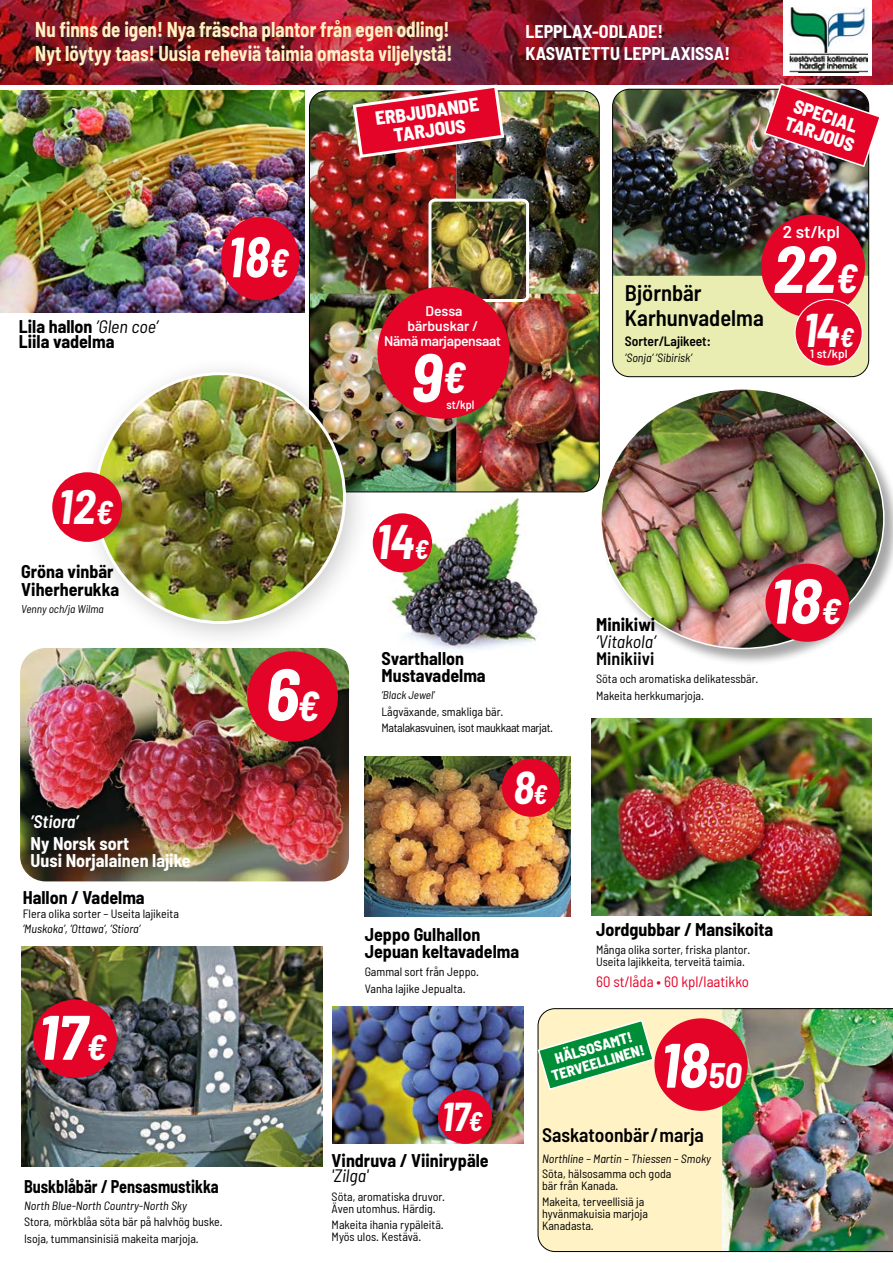
<style>
.page{position:relative;width:893px;height:1263px;background:#fff}
.page>*{position:absolute;margin:0;border:0;box-sizing:border-box;transform-origin:0 0}
.t1{font:italic 700 semi-condensed 73.05px "Barlow";color:#fff}
.t2{font:italic 700 semi-condensed 68.25px "Barlow";color:#fff}
.t3{font:italic 700 semi-condensed 66.15px "Barlow";color:#fff}
.t4{font:italic 700 semi-condensed 62.7px "Barlow";color:#fff;scale:1.04 1}
.t5{font:italic 700 semi-condensed 62.7px "Barlow";color:#fff}
.t6{font:italic 700 semi-condensed 56.55px "Barlow";color:#fff;scale:.91 1}
.t7{font:italic 700 semi-condensed 47.4px "Barlow";color:#fff}
.t8{font:italic 700 semi-condensed 47.1px "Barlow";color:#fff}
.t9{font:italic 700 semi-condensed 46.2px "Barlow";color:#fff}
.t10{font:italic 700 semi-condensed 45px "Barlow";color:#fff}
.t11{font:italic 700 semi-condensed 39.3px "Barlow";color:#fff}
.t12{font:600 semi-condensed 22.5px/24.6px "Barlow";color:#000}
.t13{font:700 semi-condensed 21px/24px "Barlow";color:#fff2c2;scale:.9 1}
.t14{font:600 semi-condensed 19.5px "Barlow";color:#000}
.t15{font:800 semi-condensed 19.05px/19px "Barlow";color:#fff}
.t16{font:700 semi-condensed 18px/17.1px "Barlow";color:#000}
.t17{font:700 semi-condensed 18px/21.6px "Barlow";color:#fff}
.t18{font:700 semi-condensed 18px "Barlow";color:#000;scale:.9 1}
.t19{font:italic semi-condensed 18px "Barlow";color:#000}
.t20{font:600 semi-condensed 18px "Barlow";color:#000}
.t21{font:italic 600 semi-condensed 18px "Barlow";color:#fff}
.t22{font:600 17.1px "Barlow";color:#fff}
.t23{font:semi-condensed 15px "Barlow";color:#e40428}
.t24{font:800 semi-condensed 14.85px/15.8px "Barlow";color:#fff;text-align:center}
.t25{font:600 13.95px/15.1px "Barlow";letter-spacing:-.025em;color:#fff;text-align:center}
.t26{font:600 semi-condensed 13.5px "Barlow";color:#000}
.t27{font:semi-condensed 12px/12px "Barlow";color:#000}
.t28{font:italic semi-condensed 12px "Barlow";color:#000}
.t29{font:semi-condensed 12px/16.2px "Barlow";letter-spacing:-.025em;color:#000}
.t30{font:600 12px "Barlow";color:#fff;scale:.9 1}
.t31{font:600 11.85px "Barlow";color:#fff}
.t32{font:italic semi-condensed 11.25px "Barlow";color:#000}
.s1{font-weight:400;font-style:italic}
.s2{font-size:38.4px}
.s3{font-size:42.45px}
.s4{font-size:39.6px}
.s5{font-size:26.25px}
.s6{font-size:31.95px}
.s7{font-size:40.95px}
.s8{font-size:34.65px}
</style>
<div class="page">
<img style="left:591px;top:719px;width:281px;height:197px">
<img style="left:333px;top:1006px;width:190px;height:138px">
<img style="left:0;top:0;width:534px;height:85px">
<img style="left:534px;top:0;width:359px;height:85px">
<img style="left:538px;top:1008px;width:355px;height:244px">
<img style="left:0;top:91px;width:304px;height:221px">
<div style="left:613px;top:89px;width:256px;height:288px;background:#e9edb1;border-radius:17px"></div>
<img style="left:613px;top:89px;width:254px;height:187px">
<div style="left:612px;top:89px;width:257px;height:288px;border:1px solid #000;border-radius:17px"></div>
<img style="left:309px;top:91px;width:290px;height:401px">
<img style="left:364px;top:756px;width:207px;height:160px">
<img style="left:22px;top:947px;width:300px;height:219px">
<div style="left:783px;top:0;width:89px;height:76px;background:#fff"></div>
<img style="left:789px;top:7px;width:78px;height:65px">
<img style="left:375px;top:498px;width:163px;height:152px">
<div style="left:221px;top:217px;width:78px;height:83px;background:#e40428;border-radius:50%"></div>
<div style="left:600px;top:388px;width:293px;height:278px;background:#000;opacity:.35"></div>
<img style="left:601px;top:389px;width:283px;height:259px">
<img style="left:20px;top:648px;width:329px;height:233px">
<img style="left:427px;top:197px;width:104px;height:106px">
<div style="left:77px;top:355px;width:297px;height:296px;background:#000;opacity:.2"></div>
<img style="left:96px;top:374px;width:249px;height:248px;border-radius:124px">
<div style="left:52px;top:472px;width:70px;height:70px;background:#e40428;border-radius:50%"></div>
<img style="left:763px;top:82px;width:119px;height:86px">
<div style="left:761px;top:215px;width:104px;height:103px;background:#e40428;border-radius:50%"></div>
<div style="left:795px;top:299px;width:67px;height:67px;background:#e40428;border-radius:50%"></div>
<div style="left:794px;top:299px;width:69px;height:68px;border:1px solid #fff;border-radius:50%"></div>
<div style="left:377px;top:286px;width:133px;height:133px;background:#e40428;border-radius:50%"></div>
<div style="left:373px;top:513px;width:59px;height:59px;background:#e40428;border-radius:50%"></div>
<div style="left:765px;top:564px;width:84px;height:78px;background:#e40428;border-radius:50%"></div>
<div style="left:247px;top:651px;width:91px;height:91px;background:#e40428;border-radius:50%"></div>
<div style="left:502px;top:759px;width:58px;height:58px;background:#e40428;border-radius:50%"></div>
<svg style="left:537px;top:1018px;width:118px;height:73px;background:#82c082"></svg>
<div style="left:654px;top:1018px;width:94px;height:93px;background:#e40428;border-radius:50%"></div>
<div style="left:438px;top:1090px;width:54px;height:54px;background:#e40428;border-radius:50%"></div>
<div style="left:33px;top:1000px;width:84px;height:78px;background:#e40428;border-radius:50%"></div>
<img style="left:351px;top:83px;width:155px;height:77px">
<h3 class="t13" style="left:35px;top:16px;width:465px">Nu finns de igen! Nya fräscha plantor från egen odling!<br>Nyt löytyy taas! Uusia reheviä taimia omasta viljelystä!</h3>
<h3 class="t15" style="left:374px;top:109px;width:106px;text-align:center;rotate:-8deg">ERBJUDANDE<br>TARJOUS</h3>
<h3 class="t17" style="left:525px;top:20px;width:206px">LEPPLAX-ODLADE!<br>KASVATETTU LEPPLAXISSA!</h3>
<h3 class="t15" style="left:794px;top:95px;width:74px;rotate:18deg">SPECIAL<br>TARJOUS</h3>
<h3 class="t16" style="left:19px;top:319px;width:141px;line-height:15px">Lila hallon <span class="s1">’Glen coe’<br></span>Liila vadelma</h3>
<h3 class="t6" style="left:228px;top:222px;width:68px">18<span class="s2">€</span></h3>
<p class="t25" style="left:384px;top:303px;width:118px">Dessa<br>bärbuskar /<br>Nämä marjapensaat</p>
<h2 class="t2" style="left:411px;top:335px;width:56px">9<span class="s3">€</span></h2>
<p class="t30" style="left:446px;top:398px;width:33px">st/kpl</p>
<h3 class="t12" style="left:625px;top:280px;width:140px">Björnbär<br>Karhunvadelma</h3>
<p class="t26" style="left:625px;top:332px;width:87px">Sorter/Lajikeet:</p>
<p class="t28" style="left:625px;top:350px;width:69px">’Sonja’ ’Sibirisk’</p>
<h3 class="t22" style="left:783px;top:221px;width:59px">2 st/kpl</h3>
<h3 class="t3" style="left:773px;top:228px;width:86px">22<span class="s4">€</span></h3>
<h3 class="t9" style="left:803px;top:301px;width:52px">14<span class="s5">€</span></h3>
<p class="t31" style="left:810px;top:346px;width:39px">1 st/kpl</p>
<h3 class="t8" style="left:58px;top:478px;width:56px">12<span class="s6">€</span></h3>
<h3 class="t16" style="left:21px;top:563px;width:99px">Gröna vinbär<br>Viherherukka</h3>
<p class="t32" style="left:21px;top:602px;width:84px">Venny och/ja Wilma</p>
<h3 class="t21" style="left:31px;top:810px;width:50px">’Stiora’</h3>
<h3 class="t17" style="left:31px;top:835px;width:162px;line-height:17.1px">Ny Norsk sort<br>Uusi Norjalainen lajike</h3>
<h1 class="t1" style="left:265px;top:649px;width:55px">6<span class="s7">€</span></h1>
<h3 class="t7" style="left:376px;top:512px;width:54px">14<span class="s5">€</span></h3>
<h3 class="t16" style="left:381px;top:649px;width:106px">Svarthallon<br>Mustavadelma</h3>
<p class="t32" style="left:381px;top:688px;width:55px">’Black Jewel’</p>
<p class="t29" style="left:381px;top:703px;width:173px">Lågväxande, smakliga bär.<br>Matalakasvuinen, isot maukkaat marjat.</p>
<h3 class="t10" style="left:514px;top:760px;width:35px">8<span class="s5">€</span></h3>
<h3 class="t16" style="left:596px;top:615px;width:61px">Minikiwi</h3>
<h3 class="t19" style="left:596px;top:630px;width:61px">’Vitakola’</h3>
<h3 class="t20" style="left:596px;top:647px;width:60px">Minikiivi</h3>
<p class="t27" style="left:596px;top:671px;width:164px;line-height:16.2px">Söta och aromatiska delikatessbär.<br>Makeita herkkumarjoja.</p>
<h3 class="t4" style="left:770px;top:562px;width:69px">18<span class="s8">€</span></h3>
<h3 class="t16" style="left:23px;top:888px;width:123px">Hallon / Vadelma</h3>
<p class="t27" style="left:23px;top:907px;width:158px">Flera olika sorter – Useita lajikeita</p>
<p class="t28" style="left:23px;top:921px;width:119px">’Muskoka’, ’Ottawa’, ’Stiora’</p>
<h3 class="t4" style="left:38px;top:998px;width:67px">17<span class="s8">€</span></h3>
<h3 class="t18" style="left:24px;top:1175px;width:218px">Buskblåbär / Pensasmustikka</h3>
<p class="t28" style="left:24px;top:1198px;width:164px">North Blue-North Country-North Sky</p>
<p class="t27" style="left:24px;top:1214px;width:200px;line-height:16.2px">Stora, mörkblåa söta bär på halvhög buske.<br>Isoja, tummansinisiä makeita marjoja.</p>
<h3 class="t16" style="left:365px;top:925px;width:156px">Jeppo Gulhallon<br>Jepuan keltavadelma</h3>
<p class="t27" style="left:365px;top:964px;width:116px;line-height:16.2px">Gammal sort från Jeppo.<br>Vanha lajike Jepualta.</p>
<h3 class="t11" style="left:442px;top:1092px;width:42px">17<span class="s5">€</span></h3>
<h3 class="t16" style="left:332px;top:1152px;width:159px">Vindruva / Viinirypäle</h3>
<h3 class="t19" style="left:332px;top:1165px;width:38px">'Zilga'</h3>
<p class="t27" style="left:332px;top:1190px;width:115px">Söta, aromatiska druvor.<br>Även utomhus. Härdig.</p>
<p class="t27" style="left:332px;top:1218px;width:114px">Makeita ihania rypäleitä.<br>Myös ulos. Kestävä.</p>
<h3 class="t16" style="left:596px;top:921px;width:179px">Jordgubbar / Mansikoita</h3>
<p class="t27" style="left:596px;top:943px;width:156px">Många olika sorter, friska plantor.<br>Useita lajikkeita, terveitä taimia.</p>
<p class="t23" style="left:596px;top:973px;width:154px">60 st/låda • 60 kpl/laatikko</p>
<p class="t24" style="left:545px;top:1053px;width:97px;rotate:-16deg">HÄLSOSAMT!<br>TERVEELLINEN!</p>
<h3 class="t5" style="left:661px;top:1026px;width:82px">18<span class="s8">50</span></h3>
<h3 class="t14" style="left:542px;top:1123px;width:163px">Saskatoonbär/marja</h3>
<p class="t28" style="left:542px;top:1151px;width:171px">Northline – Martin – Thiessen – Smoky</p>
<p class="t27" style="left:542px;top:1167px;width:131px">Söta, hälsosamma och goda bär från Kanada.</p>
<p class="t27" style="left:542px;top:1195px;width:107px">Makeita, terveellisiä ja hyvänmakuisia marjoja<br>Kanadasta.</p>
</div>
